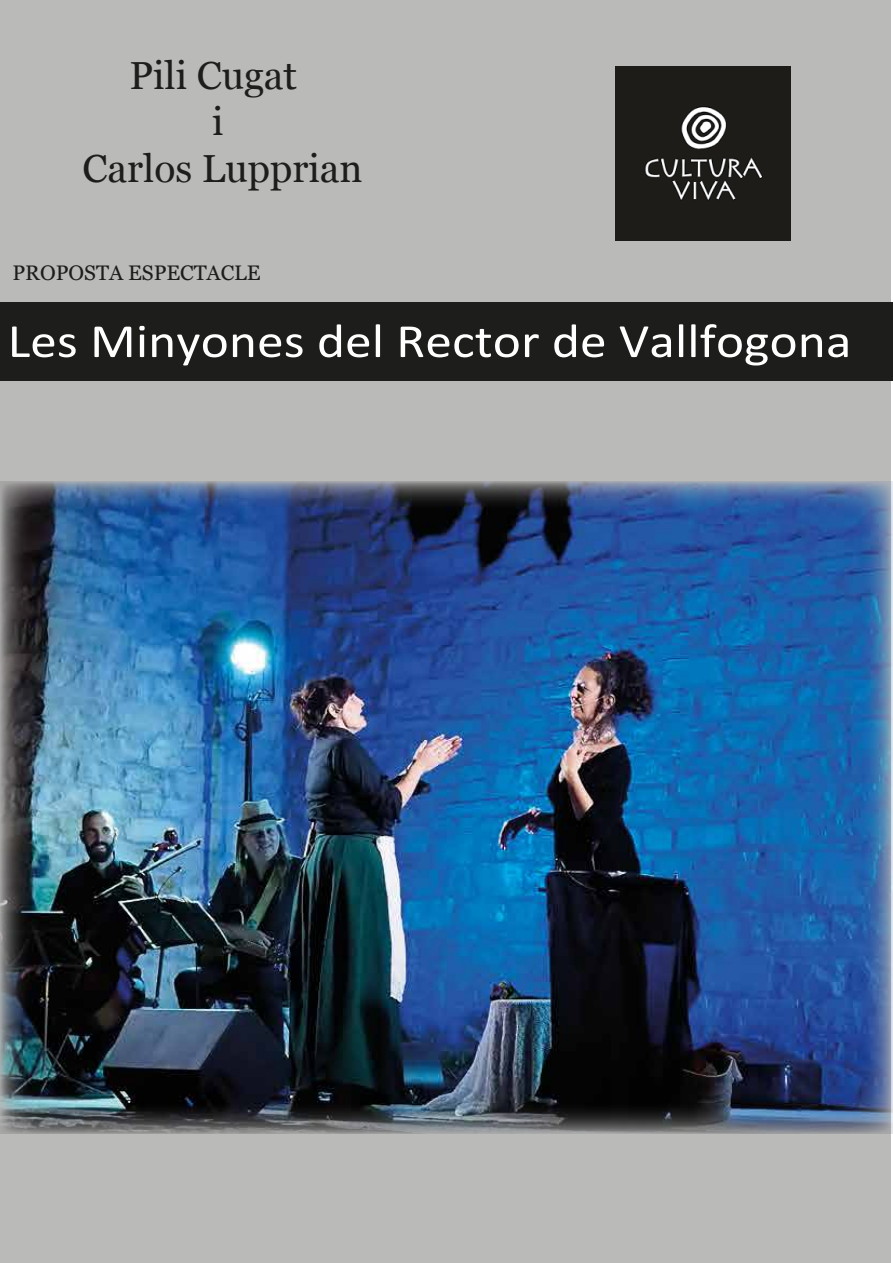
<style>
.page{position:relative;width:893px;height:1263px;background:#fff}
.page>*{position:absolute;margin:0;border:0;box-sizing:border-box;transform-origin:0 0}
.t1{font:48px "Calibri";color:#fff;scale:1.12 1}
.t2{font:39px/46.8px "Georgia";color:#1d1d1b;text-align:center}
.t3{font:21px "Georgia";color:#1d1d1b}
</style>
<div class="page">
<div style="left:0;top:0;width:890px;height:1263px;background:#babab9"></div>
<img style="left:616px;top:66px;width:174px;height:175px">
<div style="left:0;top:302px;width:893px;height:79px;background:#1d1d1b"></div>
<img style="left:0;top:482px;width:893px;height:652px">
<p class="t2" style="left:83px;top:50px;width:282px">Pili Cugat<br>i<br>Carlos Lupprian</p>
<p class="t3" style="left:13px;top:258px;width:250px">PROPOSTA ESPECTACLE</p>
<p class="t1" style="left:8px;top:311px;width:755px">Les Minyones del Rector de Vallfogona</p>
</div>
